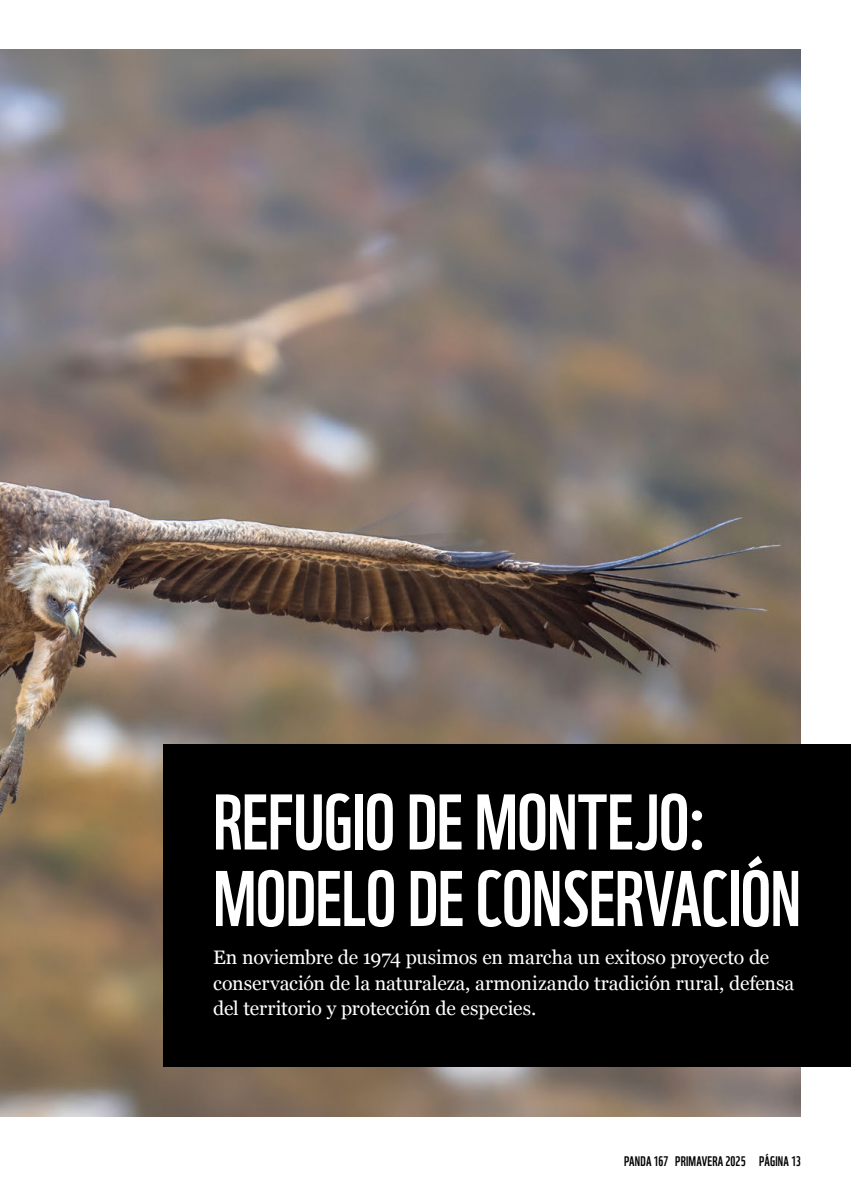
<style>
.page{position:relative;width:851px;height:1191px;background:#fff}
.page>*{position:absolute;margin:0;border:0;box-sizing:border-box;transform-origin:0 0}
.t1{font:76.5px/76.5px "WWF";letter-spacing:-.01em;color:#fff}
.t2{font:19.5px/25.5px "Georgia";letter-spacing:-.005em;color:#fff}
.t3{font:13.5px "WWF";letter-spacing:.01em;color:#000}
</style>
<div class="page">
<img style="left:0;top:50px;width:800px;height:1066px">
<div style="left:163px;top:744px;width:687px;height:323px;background:#000"></div>
<h1 class="t1" style="left:213px;top:776px;width:589px">REFUGIO DE MONTEJO:<br>MODELO DE CONSERVACIÓN</h1>
<p class="t2" style="left:213px;top:944px;width:582px">En noviembre de 1974 pusimos en marcha un exitoso proyecto de conservación de la naturaleza, armonizando tradición rural, defensa del territorio y protección de especies.</p>
<p class="t3" style="left:624px;top:1150px;width:178px">PANDA 167 PRIMAVERA 2025 PÁGINA 13</p>
</div>
